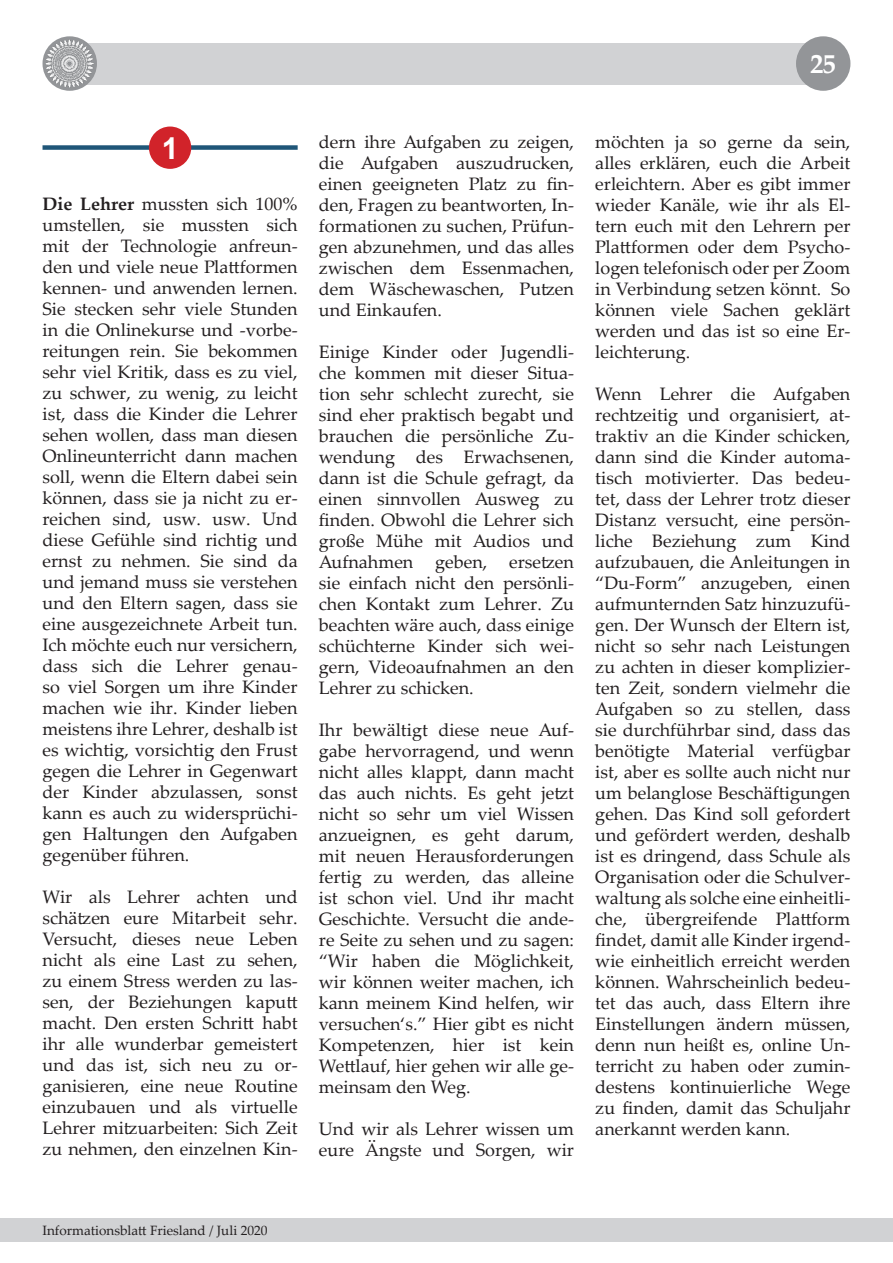
<style>
.page{position:relative;width:893px;height:1263px;background:#fff}
.page>*{position:absolute;margin:0;border:0;box-sizing:border-box;transform-origin:0 0}
.t1{font:700 30.3px "Arial";color:#fff}
.t2{font:700 27px "Palatino Linotype";color:#fff}
.t3{font:18px/21px "Palatino Linotype";color:#231f20;text-align:justify}
.t4{font:13.5px "Palatino Linotype";color:#231f20}
.s1{font-weight:700}
</style>
<div class="page">
<div style="left:0;top:1219px;width:893px;height:23px;background:#d1d2d4"></div>
<div style="left:70px;top:43px;width:753px;height:42px;background:#d1d2d4"></div>
<div style="left:43px;top:36px;width:54px;height:55px;background:#939598;border-radius:50%"></div>
<div style="left:796px;top:36px;width:54px;height:55px;background:#939598;border-radius:50%"></div>
<img style="left:46px;top:39px;width:48px;height:49px;border-radius:24px">
<div style="left:43px;top:145px;width:255px;height:5px;background:#1f5678"></div>
<div style="left:149px;top:127px;width:42px;height:42px;background:#d1232a;border-radius:50%"></div>
<h2 class="t2" style="left:810px;top:45px;width:28px">25</h2>
<p class="t1" style="left:162px;top:127px;width:18px">1</p>
<p class="t3" style="left:43px;top:192px;width:257px"><span class="s1">Die Lehrer</span> mussten sich 100% umstellen, sie mussten sich mit der Technologie anfreun-</p>
<p class="t3" style="left:43px;top:255px;width:257px">den und viele neue Plattformen kennen- und anwenden lernen.<br>Sie stecken sehr viele Stunden in die Onlinekurse und -vorbe&shy;reitungen rein. Sie bekommen sehr viel Kritik, dass es zu viel, zu schwer, zu wenig, zu leicht ist, dass die Kinder die Lehrer sehen wollen, dass man diesen Onlineunterricht dann machen soll, wenn die Eltern dabei sein können, dass sie ja nicht zu er&shy;reichen sind, usw. usw. Und diese Gefühle sind richtig und ernst zu nehmen. Sie sind da und jemand muss sie verstehen und den Eltern sagen, dass sie eine ausgezeichnete Arbeit tun.<br>Ich möchte euch nur versichern, dass sich die Lehrer genau&shy;so viel Sorgen um ihre Kinder machen wie ihr. Kinder lieben meistens ihre Lehrer, deshalb ist es wichtig, vorsichtig den Frust gegen die Lehrer in Gegenwart der Kinder abzulassen, sonst kann es auch zu widersprüchi&shy;gen Haltungen den Aufgaben gegenüber führen.</p>
<p class="t3" style="left:43px;top:885px;width:257px">Wir als Lehrer achten und schätzen eure Mitarbeit sehr.<br>Versucht, dieses neue Leben nicht als eine Last zu sehen, zu einem Stress werden zu las&shy;sen, der Beziehungen kaputt macht. Den ersten Schritt habt ihr alle wunderbar gemeistert und das ist, sich neu zu or&shy;ganisieren, eine neue Routine einzubauen und als virtuelle Lehrer mitzuarbeiten: Sich Zeit zu nehmen, den einzelnen Kin-</p>
<p class="t3" style="left:319px;top:131px;width:257px">dern ihre Aufgaben zu zeigen, die Aufgaben auszudrucken, einen geeigneten Platz zu fin-</p>
<p class="t3" style="left:319px;top:194px;width:257px">den, Fragen zu beantworten, In&shy;formationen zu suchen, Prüfun&shy;gen abzunehmen, und das alles zwischen dem Essenmachen, dem Wäschewaschen, Putzen und Einkaufen.</p>
<p class="t3" style="left:319px;top:341px;width:257px">Einige Kinder oder Jugendli&shy;che kommen mit dieser Situa&shy;tion sehr schlecht zurecht, sie sind eher praktisch begabt und brauchen die persönliche Zu&shy;wendung des Erwachsenen, dann ist die Schule gefragt, da einen sinnvollen Ausweg zu finden. Obwohl die Lehrer sich große Mühe mit Audios und Aufnahmen geben, ersetzen sie einfach nicht den persönli&shy;chen Kontakt zum Lehrer. Zu beachten wäre auch, dass einige schüchterne Kinder sich wei&shy;gern, Videoaufnahmen an den Lehrer zu schicken.</p>
<p class="t3" style="left:319px;top:719px;width:257px">Ihr bewältigt diese neue Auf&shy;gabe hervorragend, und wenn nicht alles klappt, dann macht das auch nichts. Es geht jetzt nicht so sehr um viel Wissen anzueignen, es geht darum, mit neuen Herausforderungen fertig zu werden, das alleine ist schon viel. Und ihr macht Geschichte. Versucht die ande&shy;re Seite zu sehen und zu sagen: “Wir haben die Möglichkeit, wir können weiter machen, ich kann meinem Kind helfen, wir versuchen‘s.” Hier gibt es nicht Kompetenzen, hier ist kein</p>
<p class="t3" style="left:319px;top:1055px;width:257px">Wettlauf, hier gehen wir alle ge&shy;meinsam den Weg.</p>
<p class="t3" style="left:319px;top:1118px;width:257px">Und wir als Lehrer wissen um eure Ängste und Sorgen, wir</p>
<p class="t3" style="left:595px;top:130px;width:257px">möchten ja so gerne da sein, alles erklären, euch die Arbeit erleichtern. Aber es gibt immer wieder Kanäle, wie ihr als El&shy;tern euch mit den Lehrern per Plattformen oder dem Psycho&shy;logen telefonisch oder per Zoom in Verbindung setzen könnt. So können viele Sachen geklärt werden und das ist so eine Er&shy;leichterung.</p>
<p class="t3" style="left:595px;top:382px;width:257px">Wenn Lehrer die Aufgaben rechtzeitig und organisiert, at&shy;traktiv an die Kinder schicken, dann sind die Kinder automa&shy;tisch motivierter. Das bedeu&shy;tet, dass der Lehrer trotz dieser Distanz versucht, eine persön&shy;liche Beziehung zum Kind aufzubauen, die Anleitungen in “Du-Form” anzugeben, einen aufmunternden Satz hinzuzufü&shy;gen. Der Wunsch der Eltern ist, nicht so sehr nach Leistungen zu achten in dieser komplizier&shy;ten Zeit, sondern vielmehr die Aufgaben so zu stellen, dass sie durchführbar sind, dass das benötigte Material verfügbar ist, aber es sollte auch nicht nur um belanglose Beschäftigungen gehen. Das Kind soll gefordert und gefördert werden, deshalb ist es dringend, dass Schule als Organisation oder die Schulver&shy;waltung als solche eine einheitli&shy;che, übergreifende Plattform findet, damit alle Kinder irgend&shy;wie einheitlich erreicht werden können. Wahrscheinlich bedeu&shy;tet das auch, dass Eltern ihre Einstellungen ändern müssen, denn nun heißt es, online Un&shy;terricht zu haben oder zumin&shy;destens kontinuierliche Wege zu finden, damit das Schuljahr anerkannt werden kann.</p>
<p class="t4" style="left:43px;top:1220px;width:227px">Informationsblatt Friesland / Juli 2020</p>
</div>
